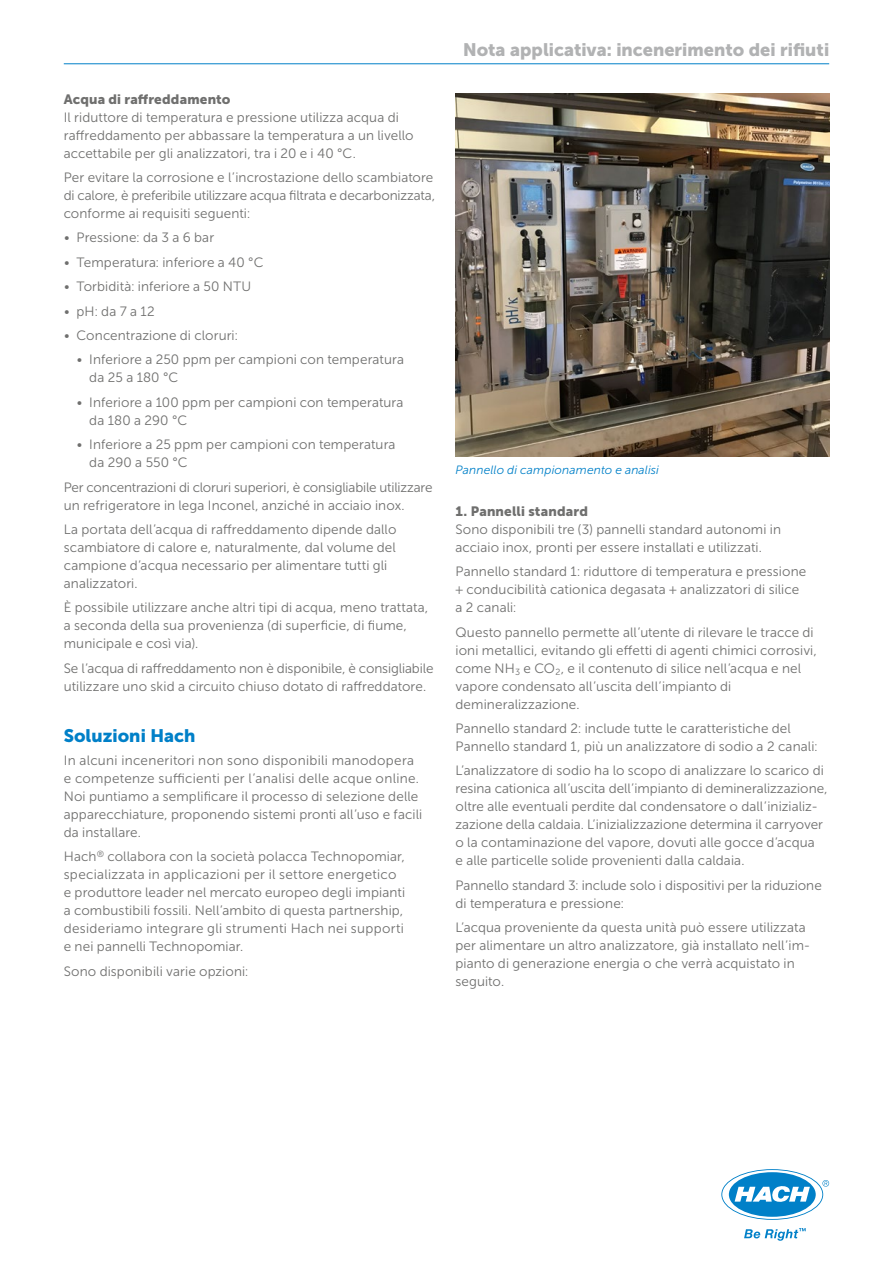
<style>
.page{position:relative;width:893px;height:1263px;background:#fff}
.page>*{position:absolute;margin:0;border:0;box-sizing:border-box;transform-origin:0 0}
.t1{font:18px "Museo Sans Cyrl 900";color:#b1b2b3}
.t2{font:18px "Museo Sans Cyrl 900";color:#0080c8}
.t3{font:13.5px/18px "Museo Sans Cyrl 300";letter-spacing:.01em;color:#6f6f6e}
.t4{font:13.5px/18px "Museo Sans Cyrl 300";letter-spacing:-.01em;color:#6f6f6e}
.t5{font:13.5px "Museo Sans Cyrl 900";letter-spacing:.015em;color:#6f6f6e}
.t6{font:italic 12px "Museo Sans Cyrl 300";letter-spacing:.01em;color:#0080c8}
</style>
<div class="page">
<hr style="left:64px;top:63px;width:765px;height:1px;background:#0080c8">
<svg style="left:722px;top:1170px;width:107px;height:49px"></svg>
<svg style="left:744px;top:1228px;width:62px;height:13px"></svg>
<img style="left:455px;top:94px;width:374px;height:362px">
<p class="t5" style="left:64px;top:91px;width:168px">Acqua di raffreddamento</p>
<p class="t3" style="left:64px;top:108px;width:351px">Il riduttore di temperatura e pressione utilizza acqua di raffreddamento per abbassare la temperatura a un livello accettabile per gli analizzatori, tra i 20 e i 40 °C.</p>
<p class="t3" style="left:64px;top:169px;width:373px">Per evitare la corrosione e l’incrostazione dello scambiatore di calore, è preferibile utilizzare acqua filtrata e decarbonizzata, conforme ai requisiti seguenti:</p>
<p class="t3" style="left:64px;top:229px;width:152px">• Pressione: da 3 a 6 bar</p>
<p class="t3" style="left:64px;top:253px;width:201px">• Temperatura: inferiore a 40 °C</p>
<p class="t3" style="left:64px;top:278px;width:189px">• Torbidità: inferiore a 50 NTU</p>
<p class="t3" style="left:64px;top:302px;width:93px">• pH: da 7 a 12</p>
<p class="t3" style="left:64px;top:326px;width:175px">• Concentrazione di cloruri:</p>
<p class="t3" style="left:89px;top:351px;width:316px;text-indent:-13px">• Inferiore a 250 ppm per campioni con temperatura da 25 a 180 °C</p>
<p class="t3" style="left:89px;top:393px;width:316px;text-indent:-13px">• Inferiore a 100 ppm per campioni con temperatura da 180 a 290 °C</p>
<p class="t3" style="left:89px;top:436px;width:308px;text-indent:-13px">• Inferiore a 25 ppm per campioni con temperatura da 290 a 550 °C</p>
<p class="t4" style="left:64px;top:478px;width:370px">Per concentrazioni di cloruri superiori, è consigliabile utilizzare un refrigeratore in lega Inconel, anziché in acciaio inox.</p>
<p class="t3" style="left:64px;top:520px;width:334px">La portata dell’acqua di raffreddamento dipende dallo scambiatore di calore e, naturalmente, dal volume del campione d’acqua necessario per alimentare tutti gli analizzatori.</p>
<p class="t3" style="left:64px;top:599px;width:366px">È possibile utilizzare anche altri tipi di acqua, meno trattata, a seconda della sua provenienza (di superficie, di fiume, municipale e così via).</p>
<p class="t3" style="left:64px;top:659px;width:371px">Se l’acqua di raffreddamento non è disponibile, è consigliabile utilizzare uno skid a circuito chiuso dotato di raffreddatore.</p>
<h1 class="t2" style="left:64px;top:726px;width:133px">Soluzioni Hach</h1>
<p class="t3" style="left:64px;top:751px;width:360px">In alcuni inceneritori non sono disponibili manodopera e competenze sufficienti per l’analisi delle acque online.<br>Noi puntiamo a semplificare il processo di selezione delle apparecchiature, proponendo sistemi pronti all’uso e facili da installare.</p>
<p class="t3" style="left:64px;top:848px;width:343px">Hach<sup>®</sup> collabora con la società polacca Technopomiar, specializzata in applicazioni per il settore energetico e produttore leader nel mercato europeo degli impianti a combustibili fossili. Nell’ambito di questa partnership, desideriamo integrare gli strumenti Hach nei supporti e nei pannelli Technopomiar.</p>
<p class="t3" style="left:64px;top:962px;width:186px">Sono disponibili varie opzioni:</p>
<h1 class="t1" style="left:463px;top:40px;width:368px">Nota applicativa: incenerimento dei rifiuti</h1>
<p class="t6" style="left:455px;top:464px;width:205px">Pannello di campionamento e analisi</p>
<p class="t5" style="left:455px;top:503px;width:134px">1. Pannelli standard</p>
<p class="t3" style="left:455px;top:520px;width:327px">Sono disponibili tre (3) pannelli standard autonomi in acciaio inox, pronti per essere installati e utilizzati.</p>
<p class="t3" style="left:455px;top:563px;width:352px">Pannello standard 1: riduttore di temperatura e pressione + conducibilità cationica degasata + analizzatori di silice a 2 canali:</p>
<p class="t3" style="left:455px;top:623px;width:363px">Questo pannello permette all’utente di rilevare le tracce di ioni metallici, evitando gli effetti di agenti chimici corrosivi, come NH<sub>3</sub> e CO<sub>2</sub>, e il contenuto di silice nell’acqua e nel vapore condensato all’uscita dell’impianto di demineralizzazione.</p>
<p class="t3" style="left:455px;top:719px;width:363px">Pannello standard 2: include tutte le caratteristiche del<br>Pannello standard 1, più un analizzatore di sodio a 2 canali:</p>
<p class="t3" style="left:455px;top:762px;width:374px">L’analizzatore di sodio ha lo scopo di analizzare lo scarico di resina cationica all’uscita dell’impianto di demineralizzazione, oltre alle eventuali perdite dal condensatore o dall’inizializ&shy;zazione della caldaia. L’inizializzazione determina il carryover o la contaminazione del vapore, dovuti alle gocce d’acqua<br>e alle particelle solide provenienti dalla caldaia.</p>
<p class="t3" style="left:455px;top:876px;width:368px">Pannello standard 3: include solo i dispositivi per la riduzione di temperatura e pressione:</p>
<p class="t3" style="left:455px;top:918px;width:356px">L’acqua proveniente da questa unità può essere utilizzata per alimentare un altro analizzatore, già installato nell’im&shy;pianto di generazione energia o che verrà acquistato in seguito.</p>
</div>
